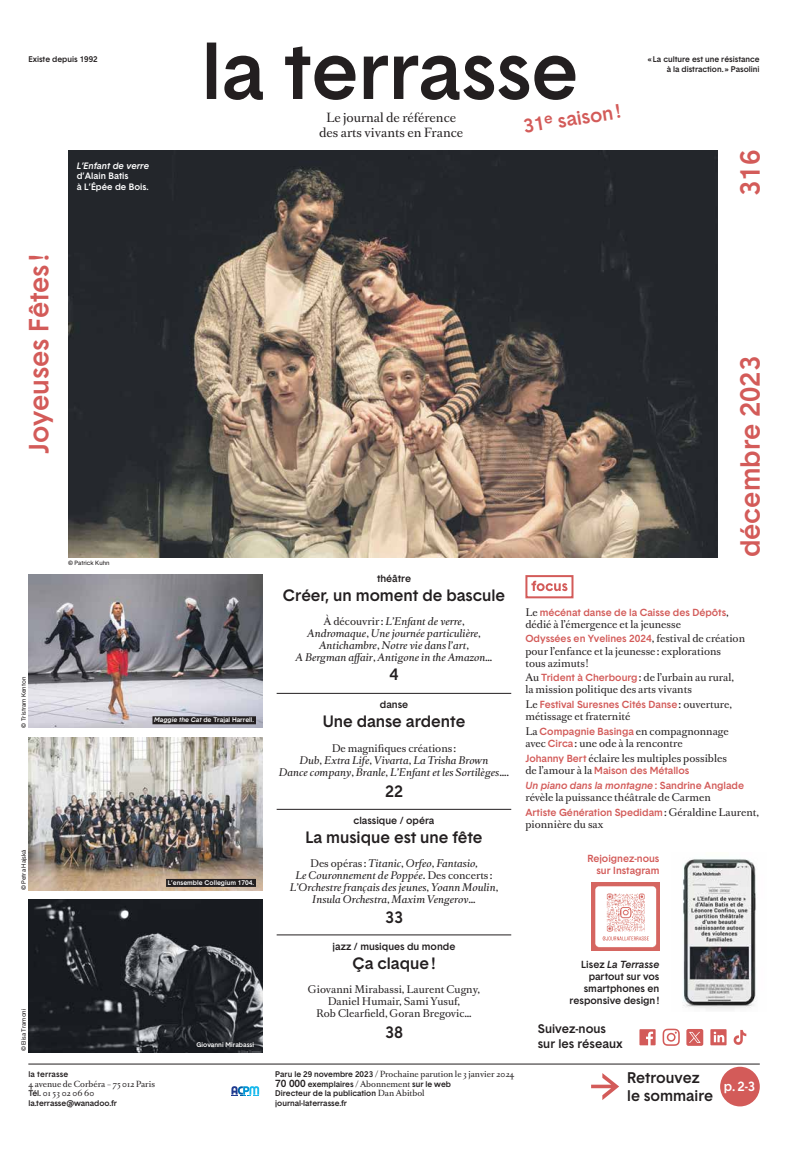
<style>
.page{position:relative;width:808px;height:1149px;background:#fff}
.page>*{position:absolute;margin:0;border:0;box-sizing:border-box;transform-origin:0 0}
.t1{font:500 27px "Basetica";color:#d35b59}
.t2{font:500 19px "Basetica";color:#d35b59}
.t3{font:500 16px "Basetica";color:#231f20}
.t4{font:500 15px/18px "Basetica";color:#231f20}
.t5{font:500 13px "Basetica";color:#fff}
.t6{font:500 12.1px/14.6px "Basetica";color:#231f20}
.t7{font:12px/14.4px "Romain BP Text";color:#231f20;text-align:center}
.t8{font:10px/12px "Romain BP Text";color:#231f20}
.t9{font:italic 10px/12px "Romain BP Text";color:#231f20;text-align:center}
.t10{font:500 10px/14.8px "Basetica";color:#d35b59}
.t11{font:500 10px/12px "Basetica";color:#231f20;text-align:right}
.t12{font:500 9px/10.8px "Basetica";color:#fff}
.t13{font:italic 500 9px "Basetica";color:#fff}
.t14{font:500 8px/9.6px "Basetica";color:#231f20;text-align:right}
.t15{font:8px/9.6px "Romain BP Text";color:#231f20}
.t16{font:500 8px "Basetica";letter-spacing:.02em;color:#231f20}
.t17{font:500 6.5px "Basetica";color:#fff}
.t18{font:6px "Basetica";color:#231f20}
.s1{font-style:italic}
.s2{font-family:"Basetica";font-weight:500}
.s3{font-style:normal}
.s4{font-family:"Romain BP Text";font-weight:400;color:#231f20}
.s5{font-family:"Basetica";font-weight:500;color:#d35b59}
.s6{font-size:10px}
.s7{font-family:"Romain BP Text";font-weight:400}
</style>
<div class="page">
<svg style="left:207px;top:43px;width:368px;height:57px"></svg>
<hr style="left:28px;top:1063px;width:732px;height:1px;background:#231f20">
<svg style="left:231px;top:1086px;width:28px;height:10px"></svg>
<svg style="left:591px;top:1073px;width:28px;height:26px"></svg>
<div style="left:720px;top:1066px;width:40px;height:40px;background:#d35b59;border-radius:50%"></div>
<img style="left:683px;top:859px;width:73px;height:151px">
<svg style="left:662px;top:1028px;width:18px;height:17px"></svg>
<svg style="left:639px;top:1029px;width:17px;height:15px"></svg>
<svg style="left:710px;top:1028px;width:16px;height:16px"></svg>
<svg style="left:714px;top:1031px;width:10px;height:10px"></svg>
<svg style="left:733px;top:1029px;width:13px;height:15px"></svg>
<div style="left:686px;top:1028px;width:17px;height:17px;background:#d35b59;border-radius:2px"></div>
<svg style="left:689px;top:1031px;width:11px;height:11px"></svg>
<div style="left:525px;top:575px;width:48px;height:23px;border:2px solid #d35b59"></div>
<svg style="left:531px;top:580px;width:36px;height:11px"></svg>
<img style="left:68px;top:150px;width:649px;height:407px">
<hr style="left:277px;top:934px;width:234px;height:1px;background:#231f20">
<hr style="left:277px;top:693px;width:234px;height:1px;background:#231f20">
<hr style="left:277px;top:808px;width:234px;height:1px;background:#231f20">
<img style="left:28px;top:899px;width:235px;height:153px">
<img style="left:28px;top:574px;width:235px;height:153px">
<img style="left:28px;top:737px;width:235px;height:152px">
<div style="left:152px;top:716px;width:104px;height:8px;background:#231f20"></div>
<div style="left:166px;top:878px;width:90px;height:8px;background:#231f20"></div>
<img style="left:591px;top:882px;width:68px;height:68px">
<p class="t14" style="left:28px;top:55px;width:71px">Existe depuis 1992</p>
<p class="t14" style="left:648px;top:55px;width:113px">« La culture est une résistance à la distraction. » Pasolini</p>
<p class="t13" style="left:77px;top:159px;width:74px">L’Enfant de verre</p>
<p class="t12" style="left:77px;top:171px;width:74px">d’Alain Batis<br>à L’Épée de Bois.</p>
<p class="t7" style="left:319px;top:109px;width:146px">Le journal de référence des arts vivants en France</p>
<h2 class="t2" style="left:521px;top:114px;width:100px;rotate:-9deg">31<sup>e</sup> saison !</h2>
<h1 class="t1" style="left:732px;top:196px;width:47px;rotate:-90deg">316</h1>
<h1 class="t1" style="left:21px;top:453px;width:201px;rotate:-90deg">Joyeuses Fêtes !</h1>
<p class="t18" style="left:68px;top:559px;width:43px">© Patrick Kuhn</p>
<p class="t18" style="left:20px;top:727px;width:52px;rotate:-90deg">© Tristram Kenton</p>
<p class="t17" style="left:154px;top:715px;width:101px"><span class="s1">Maggie the Cat</span> de Trajal Harrell.</p>
<p class="t18" style="left:20px;top:890px;width:42px;rotate:-90deg">© Petra Hajská</p>
<p class="t18" style="left:20px;top:1051px;width:44px;rotate:-90deg">© Elisa Tramoni</p>
<p class="t17" style="left:168px;top:878px;width:88px">L’ensemble Collegium 1704.</p>
<p class="t17" style="left:196px;top:1040px;width:59px">Giovanni Mirabassi</p>
<p class="t16" style="left:28px;top:1068px;width:42px">la terrasse</p>
<p class="t15" style="left:28px;top:1078px;width:128px">4 avenue de Corbéra – 75012 Paris<br><span class="s2">Tél.</span> 01 53 02 06 60</p>
<p class="t14" style="left:28px;top:1097px;width:90px">la.terrasse@wanadoo.fr</p>
<p class="t11" style="left:377px;top:572px;width:36px">théâtre</p>
<h3 class="t3" style="left:283px;top:584px;width:224px">Créer, un moment de bascule</h3>
<p class="t9" style="left:295px;top:614px;width:198px"><span class="s3">À découvrir :</span> L’Enfant de verre<span class="s3">, </span>Andromaque<span class="s3">,</span> Une journée particulière<span class="s3">, </span>Antichambre<span class="s3">,</span> Notre vie dans l’art<span class="s3">,<br></span>A Bergman affair<span class="s3">,</span> Antigone in the Amazon<span class="s3">…</span></p>
<h3 class="t3" style="left:390px;top:664px;width:11px">4</h3>
<p class="t11" style="left:380px;top:698px;width:30px">danse</p>
<h3 class="t3" style="left:323px;top:711px;width:144px">Une danse ardente</h3>
<p class="t9" style="left:279px;top:740px;width:232px"><span class="s3">De magnifiques créations :<br></span>Dub<span class="s3">,</span> Extra Life<span class="s3">,</span> Vivarta<span class="s3">,</span> La Trisha Brown<br>Dance company<span class="s3">,</span> Branle<span class="s3">,</span> L’Enfant et les Sortilèges<span class="s3">….</span></p>
<h3 class="t3" style="left:385px;top:780px;width:20px">22</h3>
<p class="t11" style="left:353px;top:814px;width:82px">classique / opéra</p>
<h3 class="t3" style="left:305px;top:826px;width:179px">La musique est une fête</h3>
<p class="t9" style="left:290px;top:856px;width:210px"><span class="s3">Des opéras :</span> Titanic<span class="s3">,</span> Orfeo<span class="s3">,</span> Fantasio,<br>Le Couronnement de Poppée<span class="s3">. Des concerts :<br></span>L’Orchestre français des jeunes<span class="s3">,</span> Yoann Moulin<span class="s3">, </span>Insula Orchestra<span class="s3">,</span> Maxim Vengerov<span class="s3">…</span></p>
<h3 class="t3" style="left:385px;top:905px;width:20px">33</h3>
<p class="t11" style="left:332px;top:939px;width:124px">jazz / musiques du monde</p>
<h3 class="t3" style="left:352px;top:952px;width:84px">Ça claque !</h3>
<p class="t8" style="left:308px;top:981px;width:174px;text-align:center">Giovanni Mirabassi, Laurent Cugny,<br>Daniel Humair, Sami Yusuf,<br>Rob Clearfield, Goran Bregovic…</p>
<h3 class="t3" style="left:385px;top:1021px;width:20px">38</h3>
<h1 class="t1" style="left:732px;top:557px;width:203px;rotate:-90deg">décembre 2023</h1>
<p class="t10" style="left:525px;top:604px;width:205px"><span class="s4">Le</span> mécénat danse de la Caisse des Dépôts<span class="s4">,</span></p>
<p class="t8" style="left:525px;top:617px;width:157px">dédié à l’émergence et la jeunesse</p>
<p class="t10" style="left:525px;top:631px;width:221px">Odyssées en Yvelines 2024<span class="s4">, festival de création</span></p>
<p class="t8" style="left:525px;top:643px;width:197px">pour l’enfance et la jeunesse: explorations tous azimuts !</p>
<p class="t8" style="left:525px;top:670px;width:210px">Au <span class="s5">Trident à Cherbourg</span>: de l’urbain au rural, la mission politique des arts vivants</p>
<p class="t10" style="left:525px;top:697px;width:208px"><span class="s4">Le</span> Festival Suresnes Cités Danse<span class="s4">: ouverture,</span></p>
<p class="t8" style="left:525px;top:708px;width:205px;line-height:14.8px">métissage et fraternité<br>La <span class="s5">Compagnie Basinga</span> en compagnonnage</p>
<p class="t8" style="left:525px;top:735px;width:203px;line-height:14.8px">avec <span class="s5">Circa</span>: une ode à la rencontre<br><span class="s5">Johanny Bert</span> éclaire les multiples possibles</p>
<p class="t10" style="left:525px;top:762px;width:220px"><span class="s4">de l’amour à la</span> Maison des Métallos<br><span class="s1">Un piano dans la montagne</span> : Sandrine Anglade</p>
<p class="t8" style="left:525px;top:790px;width:187px">révèle la puissance théâtrale de Carmen</p>
<p class="t10" style="left:525px;top:804px;width:235px">Artiste Génération Spedidam<span class="s4">: Géraldine Laurent,</span></p>
<p class="t8" style="left:525px;top:816px;width:80px">pionnière du sax</p>
<p class="t10" style="left:587px;top:852px;width:74px;line-height:12px;text-align:right">Rejoignez-nous sur Instagram</p>
<p class="t11" style="left:570px;top:957px;width:91px">Lisez <span class="s1">La Terrasse </span>partout sur vos smartphones en responsive design !</p>
<p class="t6" style="left:538px;top:1021px;width:86px">Suivez-nous sur les réseaux</p>
<p class="t15" style="left:275px;top:1068px;width:241px"><span class="s2">Paru le 29 novembre 2023</span> / Prochaine parution le 3 janvier 2024</p>
<p class="t14" style="left:275px;top:1078px;width:177px;text-align:left"><span class="s6">70 000</span> exemplaires <span class="s7">/ Abonnement</span> sur le web<br>Directeur de la publication <span class="s7">Dan Abitbol </span>journal-laterrasse.fr</p>
<h3 class="t4" style="left:627px;top:1068px;width:87px">Retrouvez le sommaire</h3>
<h3 class="t5" style="left:724px;top:1077px;width:33px">p. 2-3</h3>
</div>
